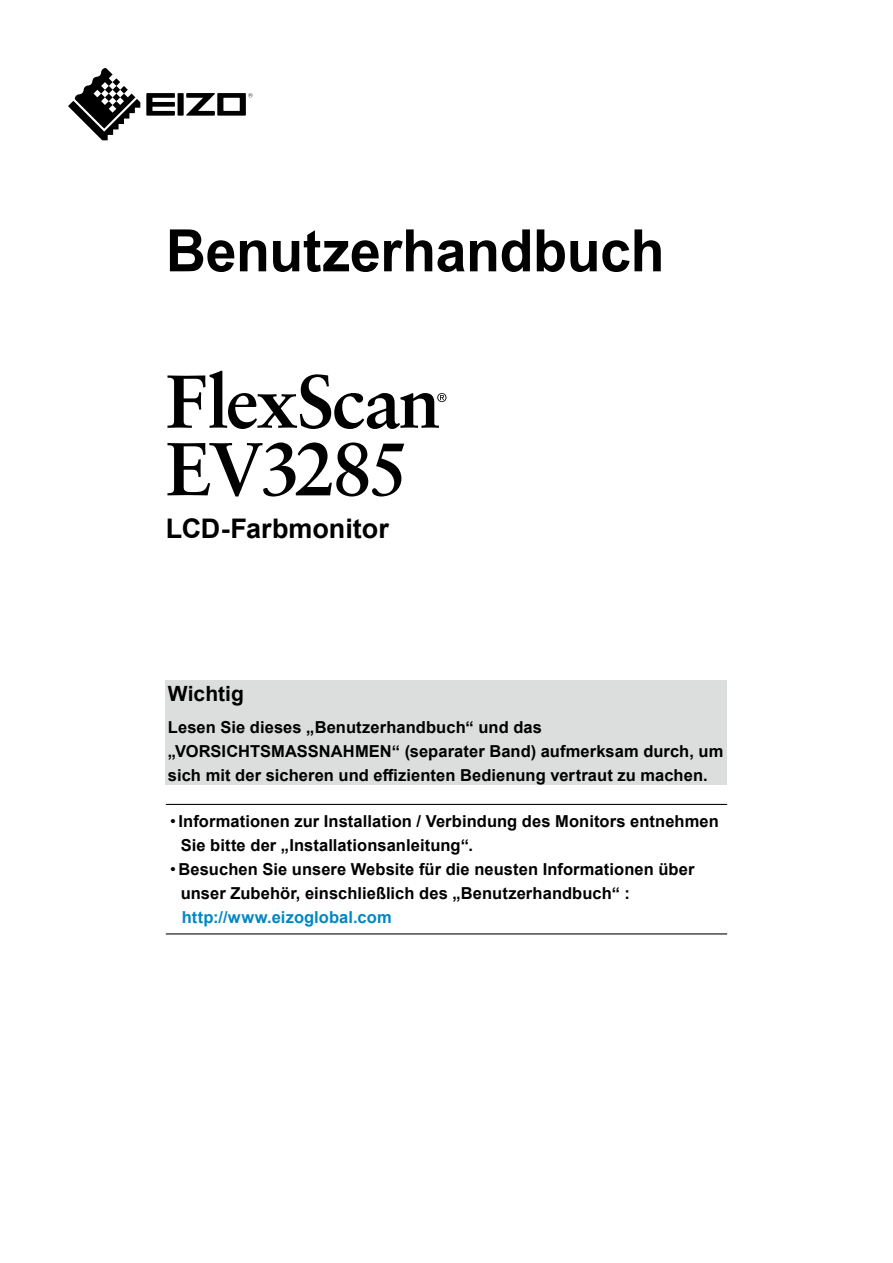
<style>
.page{position:relative;width:893px;height:1263px;background:#fff}
.page>*{position:absolute;margin:0;border:0;box-sizing:border-box;transform-origin:0 0}
.t1{font:700 58.5px "Arial";letter-spacing:-.01em;color:#000;scale:.95 1}
.t2{font:700 27px "Arial";color:#000}
.t3{font:700 21px "Arial";color:#000}
.t4{font:700 16.5px/24px "Arial";letter-spacing:.005em;color:#000}
.t5{font:700 16.5px "Arial";letter-spacing:.005em;color:#0087c3}
.s1{font-weight:400}
</style>
<div class="page">
<svg style="left:146px;top:93px;width:107px;height:23px"></svg>
<svg style="left:68px;top:68px;width:72px;height:72px"></svg>
<div style="left:166px;top:680px;width:561px;height:105px;background:#dcdddd"></div>
<hr style="left:166px;top:804px;width:561px;height:1px;background:#000">
<hr style="left:166px;top:933px;width:561px;height:1px;background:#000">
<svg style="left:167px;top:370px;width:279px;height:59px"></svg>
<svg style="left:167px;top:442px;width:237px;height:54px"></svg>
<h1 class="t1" style="left:166px;top:210px;width:526px">Benutzerhandbuch</h1>
<h2 class="t2" style="left:166px;top:509px;width:224px">LCD-Farbmonitor</h2>
<p class="t3" style="left:168px;top:678px;width:77px">Wichtig</p>
<p class="t4" style="left:168px;top:715px;width:557px">Lesen Sie dieses „Benutzerhandbuch“ und das „VORSICHTSMASSNAHMEN“ (separater Band) aufmerksam durch, um sich mit der sicheren und effizienten Bedienung vertraut zu machen.</p>
<p class="t4" style="left:181px;top:809px;width:540px;text-indent:-11px"><span class="s1">•</span> Informationen zur Installation / Verbindung des Monitors entnehmen<br>Sie bitte der „Installationsanleitung“.</p>
<p class="t4" style="left:181px;top:857px;width:515px;text-indent:-11px"><span class="s1">•</span> Besuchen Sie unsere Website für die neusten Informationen über unser Zubehör, einschließlich des „Benutzerhandbuch“ :</p>
<p class="t5" style="left:182px;top:906px;width:212px">http://www.eizoglobal.com</p>
</div>
